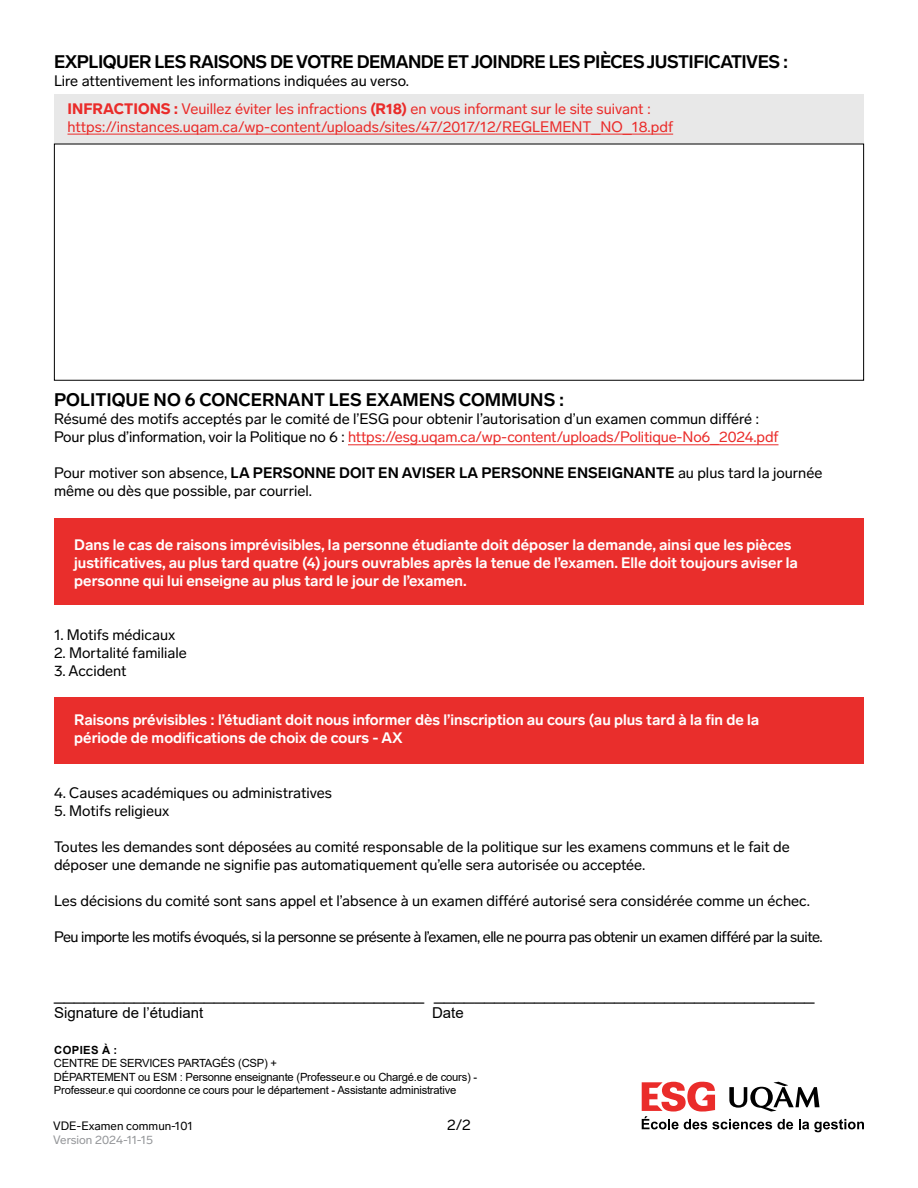
<style>
.page{position:relative;width:918px;height:1188px;background:#fff}
.page>*{position:absolute;margin:0;border:0;box-sizing:border-box;transform-origin:0 0}
.t1{font:18px "Arial";color:#000}
.t2{font:700 18px "Lab Grotesque";letter-spacing:-.03em;color:#000}
.t3{font:700 18px "Lab Grotesque";color:#000}
.t4{font:15px/18px "Lab Grotesque";color:#000}
.t5{font:700 15px/18px "Lab Grotesque";color:#fff}
.t6{font:15px/28.2px "Lab Grotesque";color:#ea2c2a}
.t7{font:15px "Lab Grotesque";letter-spacing:-.03em;color:#000}
.t8{font:15px "Arial";color:#000}
.t9{font:12px "Lab Grotesque";color:#000}
.t10{font:12px "Lab Grotesque";color:#939598}
.t11{font:11.25px/13.5px "Arial";letter-spacing:-.02em;color:#000}
.t12{font:700 11.25px "Arial";letter-spacing:.035em;color:#000}
.s1{color:#000}
.s2{font-weight:900}
.s3{color:#ea2c2a}
.s4{font-weight:700}
</style>
<div class="page">
<div style="left:54px;top:94px;width:810px;height:50px;background:#e8e8e8"></div>
<div style="left:54px;top:697px;width:810px;height:67px;background:#e92e2c"></div>
<div style="left:54px;top:519px;width:810px;height:86px;background:#e92e2c"></div>
<hr style="left:348px;top:444px;width:431px;height:1px;background:#ea2c2a">
<svg style="left:642px;top:1082px;width:222px;height:50px"></svg>
<hr style="left:68px;top:134px;width:605px;height:1px;background:#ea2c2a">
<p class="t2" style="left:54px;top:51px;width:736px">EXPLIQUER LES RAISONS DE VOTRE DEMANDE ET JOINDRE LES PIÈCES JUSTIFICATIVES :</p>
<p class="t6" style="left:68px;top:66px;width:585px;text-indent:-14px"><span class="s1">Lire attentivement les informations indiquées au verso.<br></span><span class="s2">INFRACTIONS :</span> Veuillez éviter les infractions <span class="s2">(R18)</span> en vous informant sur le site suivant :</p>
<p class="t6" style="left:68px;top:112px;width:607px">https://instances.uqam.ca/wp-content/uploads/sites/47/2017/12/REGLEMENT_NO_18.pdf</p>
<p class="t3" style="left:54px;top:389px;width:512px">POLITIQUE NO 6 CONCERNANT LES EXAMENS COMMUNS :</p>
<p class="t4" style="left:54px;top:410px;width:726px">Résumé des motifs acceptés par le comité de l’ESG pour obtenir l’autorisation d’un examen commun différé :<br>Pour plus d’information, voir la Politique no 6 : <span class="s3">https://esg.uqam.ca/wp-content/uploads/Politique-No6_2024.pdf</span></p>
<p class="t4" style="left:54px;top:464px;width:770px">Pour motiver son absence, <span class="s4">LA PERSONNE DOIT EN AVISER LA PERSONNE ENSEIGNANTE</span> au plus tard la journée même ou dès que possible, par courriel.</p>
<p class="t5" style="left:74px;top:536px;width:725px">Dans le cas de raisons imprévisibles, la personne étudiante doit déposer la demande, ainsi que les pièces justificatives, au plus tard quatre (4) jours ouvrables après la tenue de l’examen. Elle doit toujours aviser la personne qui lui enseigne au plus tard le jour de l’examen.</p>
<p class="t4" style="left:54px;top:626px;width:123px">1. Motifs médicaux</p>
<p class="t4" style="left:54px;top:644px;width:134px">2. Mortalité familiale</p>
<p class="t4" style="left:54px;top:662px;width:74px">3. Accident</p>
<p class="t5" style="left:74px;top:710px;width:686px">Raisons prévisibles : l’étudiant doit nous informer dès l’inscription au cours (au plus tard à la fin de la période de modifications de choix de cours - AX</p>
<p class="t4" style="left:54px;top:784px;width:280px">4. Causes académiques ou administratives</p>
<p class="t4" style="left:54px;top:802px;width:117px">5. Motifs religieux</p>
<p class="t4" style="left:54px;top:838px;width:737px">Toutes les demandes sont déposées au comité responsable de la politique sur les examens communs et le fait de déposer une demande ne signifie pas automatiquement qu’elle sera autorisée ou acceptée.</p>
<p class="t4" style="left:54px;top:892px;width:758px">Les décisions du comité sont sans appel et l’absence à un examen différé autorisé sera considérée comme un échec.</p>
<p class="t7" style="left:54px;top:928px;width:770px">Peu importe les motifs évoqués, si la personne se présente à l’examen, elle ne pourra pas obtenir un examen différé par la suite.</p>
<p class="t1" style="left:54px;top:981px;width:762px">_____________________________________ ______________________________________</p>
<p class="t8" style="left:54px;top:1002px;width:151px">Signature de l’étudiant</p>
<p class="t8" style="left:432px;top:1002px;width:33px">Date</p>
<p class="t12" style="left:54px;top:1042px;width:65px">COPIES À :</p>
<p class="t11" style="left:54px;top:1057px;width:425px">CENTRE DE SERVICES PARTAGÉS (CSP) +<br>DÉPARTEMENT ou ESM : Personne enseignante (Professeur.e ou Chargé.e de cours) -<br>Professeur.e qui coordonne ce cours pour le département - Assistante administrative</p>
<p class="t9" style="left:53px;top:1118px;width:141px">VDE-Examen commun-101</p>
<p class="t10" style="left:53px;top:1133px;width:101px">Version 2024-11-15</p>
<p class="t4" style="left:447px;top:1116px;width:25px">2/2</p>
</div>
